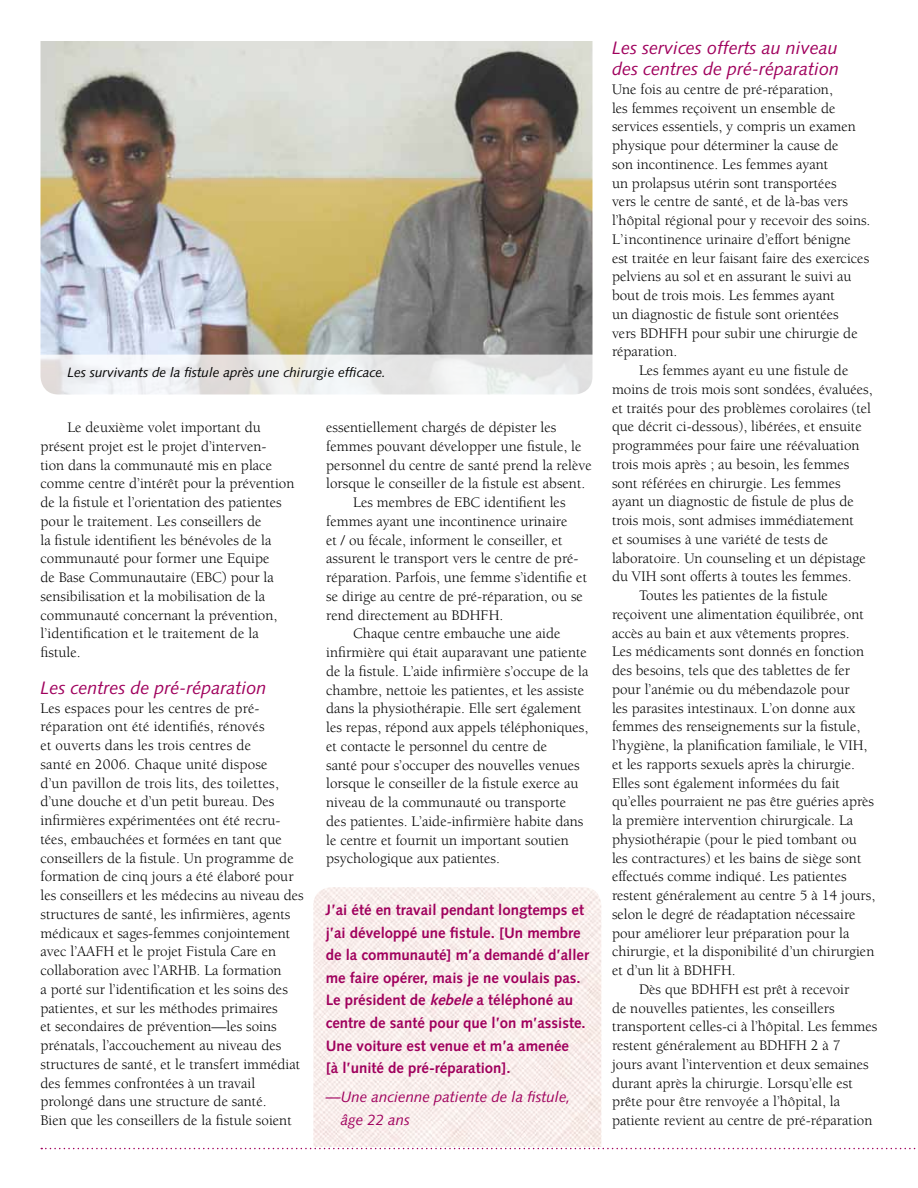
<style>
.page{position:relative;width:918px;height:1188px;background:#fff}
.page>*{position:absolute;margin:0;border:0;box-sizing:border-box;transform-origin:0 0}
.t1{font:italic 18px/21px "Syntax LT Std";color:#a0005d}
.t2{font:15px/18.8px "Berkeley Std";color:#000}
.t3{font:700 15px/22.5px "Syntax LT Std";color:#a0005d}
.t4{font:italic 15px/22.5px "Syntax LT Std";color:#a0005d}
.t5{font:italic 13.5px "Syntax LT Std";color:#000}
.s1{font-style:italic}
</style>
<div class="page">
<img style="left:40px;top:41px;width:552px;height:314px">
<svg style="left:24px;top:355px;width:587px;height:40px"></svg>
<img style="left:313px;top:887px;width:288px;height:260px">
<svg style="left:41px;top:1148px;width:875px;height:1px"></svg>
<p class="t5" style="left:67px;top:364px;width:320px">Les survivants de la fistule après une chirurgie efficace.</p>
<p class="t2" style="left:40px;top:418px;width:255px;text-indent:27px">Le deuxième volet important du présent projet est le projet d’interven-<br>tion dans la communauté mis en place comme centre d’intérêt pour la prévention de la fistule et l’orientation des patientes pour le traitement. Les conseillers de<br>la fistule identifient les bénévoles de la communauté pour former une Equipe<br>de Base Communautaire (EBC) pour la sensibilisation et la mobilisation de la communauté concernant la prévention, l’identification et le traitement de la fistule.</p>
<p class="t1" style="left:40px;top:677px;width:228px">Les centres de pré-réparation</p>
<p class="t2" style="left:40px;top:699px;width:265px">Les espaces pour les centres de pré&shy;réparation ont été identifiés, rénovés<br>et ouverts dans les trois centres de<br>santé en 2006. Chaque unité dispose<br>d’un pavillon de trois lits, des toilettes, d’une douche et d’un petit bureau. Des infirmières expérimentées ont été recru&shy;tées, embauchées et formées en tant que conseillers de la fistule. Un programme de formation de cinq jours a été élaboré pour les conseillers et les médecins au niveau des structures de santé, les infirmières, agents médicaux et sages-femmes conjointement avec l’AAFH et le projet Fistula Care en collaboration avec l’ARHB. La formation<br>a porté sur l’identification et les soins des patientes, et sur les méthodes primaires<br>et secondaires de prévention—les soins prénatals, l’accouchement au niveau des structures de santé, et le transfert immédiat des femmes confrontées à un travail prolongé dans une structure de santé.<br>Bien que les conseillers de la fistule soient</p>
<p class="t2" style="left:326px;top:418px;width:232px">essentiellement chargés de dépister les</p>
<p class="t2" style="left:326px;top:437px;width:257px">femmes pouvant développer une fistule, le</p>
<p class="t2" style="left:326px;top:456px;width:267px">personnel du centre de santé prend la relève</p>
<p class="t2" style="left:326px;top:474px;width:261px">lorsque le conseiller de la fistule est absent.</p>
<p class="t2" style="left:353px;top:493px;width:214px">Les membres de EBC identifient les</p>
<p class="t2" style="left:326px;top:512px;width:243px">femmes ayant une incontinence urinaire</p>
<p class="t2" style="left:326px;top:531px;width:238px">et / ou fécale, informent le conseiller, et</p>
<p class="t2" style="left:326px;top:549px;width:254px">assurent le transport vers le centre de pré-</p>
<p class="t2" style="left:326px;top:568px;width:262px">réparation. Parfois, une femme s’identifie et</p>
<p class="t2" style="left:326px;top:587px;width:258px">se dirige au centre de pré-réparation, ou se</p>
<p class="t2" style="left:326px;top:606px;width:179px">rend directement au BDHFH.</p>
<p class="t2" style="left:353px;top:624px;width:209px">Chaque centre embauche une aide</p>
<p class="t2" style="left:326px;top:643px;width:262px">infirmière qui était auparavant une patiente</p>
<p class="t2" style="left:326px;top:662px;width:264px">de la fistule. L’aide infirmière s’occupe de la</p>
<p class="t2" style="left:326px;top:681px;width:260px">chambre, nettoie les patientes, et les assiste</p>
<p class="t2" style="left:326px;top:699px;width:257px">dans la physiothérapie. Elle sert également</p>
<p class="t2" style="left:326px;top:718px;width:264px">les repas, répond aux appels téléphoniques,</p>
<p class="t2" style="left:326px;top:737px;width:222px">et contacte le personnel du centre de</p>
<p class="t2" style="left:326px;top:756px;width:255px">santé pour s’occuper des nouvelles venues</p>
<p class="t2" style="left:326px;top:774px;width:254px">lorsque le conseiller de la fistule exerce au</p>
<p class="t2" style="left:326px;top:793px;width:241px">niveau de la communauté ou transporte</p>
<p class="t2" style="left:326px;top:812px;width:259px">des patientes. L’aide-infirmière habite dans</p>
<p class="t2" style="left:326px;top:831px;width:244px">le centre et fournit un important soutien</p>
<p class="t2" style="left:326px;top:849px;width:175px">psychologique aux patientes.</p>
<p class="t3" style="left:326px;top:899px;width:265px">J’ai été en travail pendant longtemps et j’ai développé une fistule. [Un membre de la communauté] m’a demandé d’aller me faire opérer, mais je ne voulais pas.<br>Le président de <span class="s1">kebele</span> a téléphoné au centre de santé pour que l’on m’assiste.<br>Une voiture est venue et m’a amenée<br>[à l’unité de pré-réparation].</p>
<p class="t4" style="left:341px;top:1086px;width:232px;text-indent:-15px">—Une ancienne patiente de la fistule, âge 22 ans</p>
<p class="t1" style="left:612px;top:37px;width:229px">Les services offerts au niveau des centres de pré-réparation</p>
<p class="t2" style="left:612px;top:80px;width:260px">Une fois au centre de pré-réparation,<br>les femmes reçoivent un ensemble de services essentiels, y compris un examen physique pour déterminer la cause de<br>son incontinence. Les femmes ayant<br>un prolapsus utérin sont transportées<br>vers le centre de santé, et de là-bas vers l’hôpital régional pour y recevoir des soins.<br>L’incontinence urinaire d’effort bénigne est traitée en leur faisant faire des exercices pelviens au sol et en assurant le suivi au bout de trois mois. Les femmes ayant<br>un diagnostic de fistule sont orientées<br>vers BDHFH pour subir une chirurgie de réparation.</p>
<p class="t2" style="left:639px;top:361px;width:211px">Les femmes ayant eu une fistule de</p>
<p class="t2" style="left:612px;top:380px;width:262px">moins de trois mois sont sondées, évaluées,</p>
<p class="t2" style="left:612px;top:399px;width:261px">et traités pour des problèmes corolaires (tel</p>
<p class="t2" style="left:612px;top:417px;width:251px">que décrit ci-dessous), libérées, et ensuite</p>
<p class="t2" style="left:612px;top:436px;width:249px">programmées pour faire une réévaluation</p>
<p class="t2" style="left:612px;top:455px;width:239px">trois mois après ; au besoin, les femmes</p>
<p class="t2" style="left:612px;top:474px;width:230px">sont référées en chirurgie. Les femmes</p>
<p class="t2" style="left:612px;top:492px;width:243px">ayant un diagnostic de fistule de plus de</p>
<p class="t2" style="left:612px;top:511px;width:244px">trois mois, sont admises immédiatement</p>
<p class="t2" style="left:612px;top:530px;width:218px">et soumises à une variété de tests de</p>
<p class="t2" style="left:612px;top:549px;width:255px">laboratoire. Un counseling et un dépistage</p>
<p class="t2" style="left:612px;top:567px;width:241px">du VIH sont offerts à toutes les femmes.</p>
<p class="t2" style="left:639px;top:586px;width:190px">Toutes les patientes de la fistule</p>
<p class="t2" style="left:612px;top:605px;width:253px">reçoivent une alimentation équilibrée, ont</p>
<p class="t2" style="left:612px;top:624px;width:239px">accès au bain et aux vêtements propres.</p>
<p class="t2" style="left:612px;top:642px;width:254px">Les médicaments sont donnés en fonction</p>
<p class="t2" style="left:612px;top:661px;width:240px">des besoins, tels que des tablettes de fer</p>
<p class="t2" style="left:612px;top:680px;width:239px">pour l’anémie ou du mébendazole pour</p>
<p class="t2" style="left:612px;top:699px;width:245px">les parasites intestinaux. L’on donne aux</p>
<p class="t2" style="left:612px;top:717px;width:250px">femmes des renseignements sur la fistule,</p>
<p class="t2" style="left:612px;top:736px;width:257px">l’hygiène, la planification familiale, le VIH,</p>
<p class="t2" style="left:612px;top:755px;width:245px">et les rapports sexuels après la chirurgie.</p>
<p class="t2" style="left:612px;top:774px;width:229px">Elles sont également informées du fait</p>
<p class="t2" style="left:612px;top:792px;width:264px">qu’elles pourraient ne pas être guéries après</p>
<p class="t2" style="left:612px;top:811px;width:243px">la première intervention chirurgicale. La</p>
<p class="t2" style="left:612px;top:830px;width:246px">physiothérapie (pour le pied tombant ou</p>
<p class="t2" style="left:612px;top:849px;width:251px">les contractures) et les bains de siège sont</p>
<p class="t2" style="left:612px;top:867px;width:236px">effectués comme indiqué. Les patientes</p>
<p class="t2" style="left:612px;top:886px;width:265px">restent généralement au centre 5 à 14 jours,</p>
<p class="t2" style="left:612px;top:905px;width:245px">selon le degré de réadaptation nécessaire</p>
<p class="t2" style="left:612px;top:924px;width:239px">pour améliorer leur préparation pour la</p>
<p class="t2" style="left:612px;top:942px;width:264px">chirurgie, et la disponibilité d’un chirurgien</p>
<p class="t2" style="left:612px;top:961px;width:125px">et d’un lit à BDHFH.</p>
<p class="t2" style="left:639px;top:980px;width:212px">Dès que BDHFH est prêt à recevoir</p>
<p class="t2" style="left:612px;top:999px;width:224px">de nouvelles patientes, les conseillers</p>
<p class="t2" style="left:612px;top:1017px;width:267px">transportent celles-ci à l’hôpital. Les femmes</p>
<p class="t2" style="left:612px;top:1036px;width:230px">restent généralement au BDHFH 2 à 7</p>
<p class="t2" style="left:612px;top:1055px;width:258px">jours avant l’intervention et deux semaines</p>
<p class="t2" style="left:612px;top:1074px;width:242px">durant après la chirurgie. Lorsqu’elle est</p>
<p class="t2" style="left:612px;top:1092px;width:230px">prête pour être renvoyée a l’hôpital, la</p>
<p class="t2" style="left:612px;top:1111px;width:262px">patiente revient au centre de pré-réparation</p>
</div>
